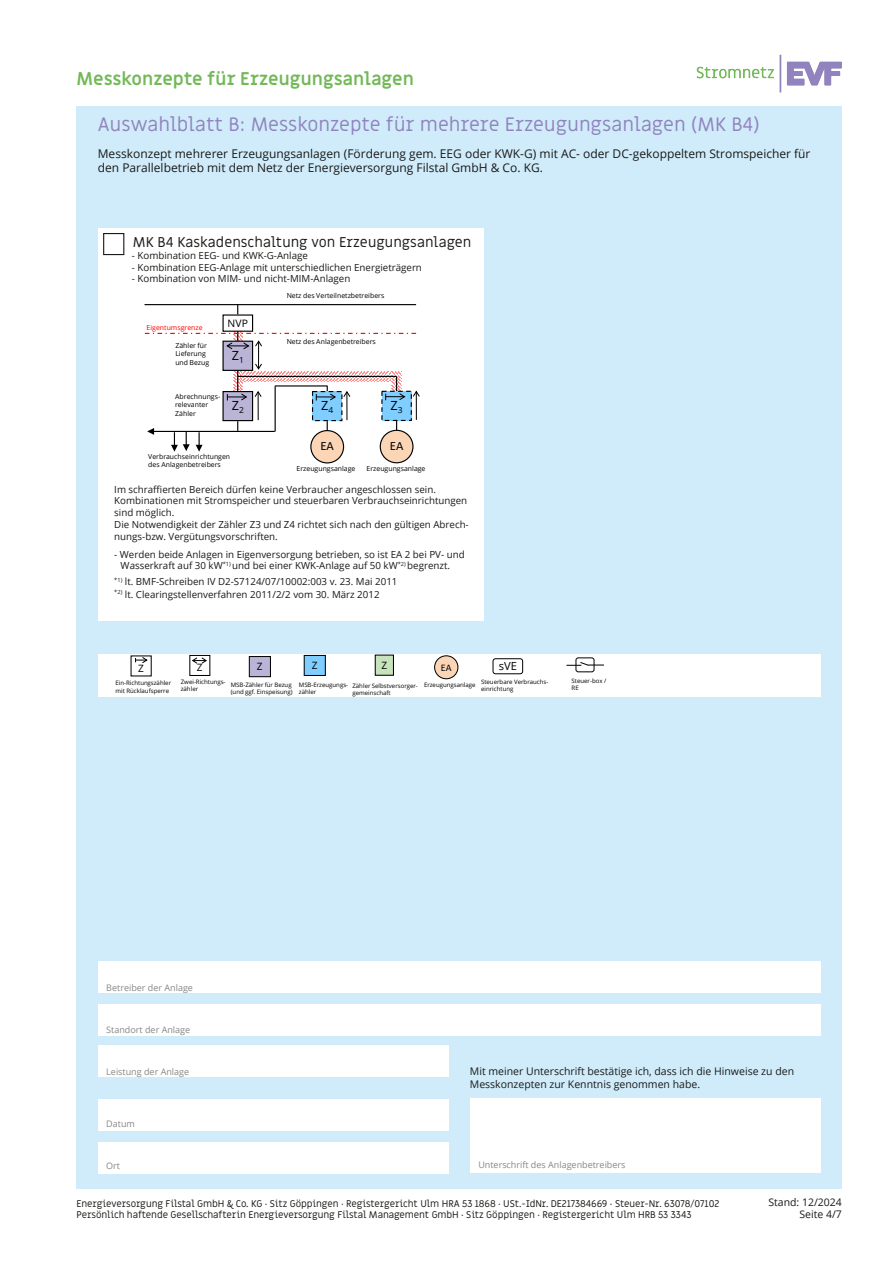
<style>
.page{position:relative;width:893px;height:1263px;background:#fff}
.page>*{position:absolute;margin:0;border:0;box-sizing:border-box;transform-origin:0 0}
.Überschrift_2{font:19.5px "Miriam Libre";color:#9184be}
.t1{font:700 18px "Miriam Libre";color:#73b958}
.Überschrift_3{font:14.25px "Miriam Libre";color:#1a1a18}
.t2{font:12.6px "Open Sans";color:#000}
.t3{font:12.6px "Calibri";color:#000}
.Fließtext{font:12px/14.4px "Open Sans";color:#1a1a18}
.t4{font:11.1px "Open Sans";color:#040404}
.t5{font:10.5px/12.6px "Open Sans";color:#1a1a18;text-align:right}
.t6{font:10.2px "Open Sans";color:#000}
.t7{font:10.05px "Open Sans";color:#000}
.t8{font:10.05px "Calibri";color:#000}
.t9{font:9.75px/11.7px "Open Sans";color:#1a1a18}
.t10{font:9.75px/11.7px "Miriam Libre";letter-spacing:-.01em;color:#1a1a18}
.t11{font:9px "Open Sans";color:#878786}
.t12{font:6.9px/8.2px "Open Sans";letter-spacing:.005em;color:#000}
.t13{font:6.9px "Open Sans";letter-spacing:.005em;color:#f00}
.t14{font:6px/7.4px "Open Sans";letter-spacing:.005em;color:#000}
</style>
<div class="page">
<div style="left:77px;top:106px;width:765px;height:1082px;background:#d0ecfb"></div>
<div style="left:98px;top:229px;width:386px;height:392px;background:#fff"></div>
<div style="left:98px;top:654px;width:723px;height:43px;background:#fff"></div>
<div style="left:375px;top:655px;width:18px;height:20px;background:#c7e3bc"></div>
<div style="left:375px;top:654px;width:19px;height:22px;border:1px solid #000"></div>
<div style="left:435px;top:656px;width:23px;height:23px;background:#fad5b6;border-radius:50%"></div>
<div style="left:434px;top:655px;width:24px;height:24px;border:1px solid #000;border-radius:50%"></div>
<svg style="left:135px;top:657px;width:13px;height:6px"></svg>
<div style="left:189px;top:655px;width:21px;height:21px;border:1px solid #000"></div>
<svg style="left:192px;top:657px;width:15px;height:7px"></svg>
<div style="left:249px;top:656px;width:22px;height:21px;background:#bab5d6;border:1px solid #000"></div>
<div style="left:304px;top:655px;width:21px;height:20px;background:#7fceff"></div>
<div style="left:304px;top:655px;width:22px;height:21px;border:1px solid #000"></div>
<div style="left:492px;top:658px;width:31px;height:16px;border:1px solid #040404;border-radius:3px"></div>
<div style="left:575px;top:657px;width:20px;height:15px;border:1px solid #040404;border-radius:2px"></div>
<svg style="left:566px;top:661px;width:38px;height:6px"></svg>
<hr style="left:145px;top:304px;width:271px;height:1px;background:#000">
<div style="left:380px;top:430px;width:33px;height:33px;background:#fad5b6;border-radius:50%"></div>
<div style="left:380px;top:430px;width:34px;height:33px;border:1px solid #000;border-radius:50%"></div>
<div style="left:311px;top:431px;width:33px;height:32px;background:#fad5b6;border-radius:50%"></div>
<div style="left:310px;top:430px;width:34px;height:33px;border:1px solid #000;border-radius:50%"></div>
<svg style="left:145px;top:331px;width:275px;height:121px"></svg>
<hr style="left:275px;top:386px;width:1px;height:45px;background:#000">
<hr style="left:275px;top:385px;width:52px;height:1px;background:#000">
<div style="left:98px;top:961px;width:723px;height:32px;background:#fff"></div>
<div style="left:98px;top:1003px;width:723px;height:32px;background:#fff"></div>
<div style="left:98px;top:1045px;width:351px;height:32px;background:#fff"></div>
<div style="left:98px;top:1099px;width:351px;height:32px;background:#fff"></div>
<div style="left:98px;top:1142px;width:351px;height:32px;background:#fff"></div>
<div style="left:470px;top:1098px;width:351px;height:74px;background:#fff"></div>
<svg style="left:697px;top:67px;width:77px;height:11px"></svg>
<svg style="left:780px;top:55px;width:62px;height:37px"></svg>
<div style="left:103px;top:233px;width:21px;height:22px;background:#fff;border:1px solid #1a1a18"></div>
<h2 class="t1" style="left:77px;top:68px;width:339px">Messkonzepte für Erzeugungsanlagen</h2>
<p class="Überschrift_2" style="left:98px;top:112px;width:664px">Auswahlblatt B: Messkonzepte für mehrere Erzeugungsanlagen (MK B4)</p>
<p class="Fließtext" style="left:98px;top:146px;width:714px">Messkonzept mehrerer Erzeugungsanlagen (Förderung gem. EEG oder KWK-G) mit AC- oder DC-gekoppeltem Stromspeicher für den Parallelbetrieb mit dem Netz der Energieversorgung Filstal GmbH &amp; Co. KG.</p>
<p class="Überschrift_3" style="left:133px;top:233px;width:340px">MK B4 Kaskadenschaltung von Erzeugungsanlagen</p>
<p class="t9" style="left:132px;top:249px;width:178px">- Kombination EEG- und KWK-G-Anlage</p>
<p class="t9" style="left:132px;top:261px;width:292px">- Kombination EEG-Anlage mit unterschiedlichen Energieträgern</p>
<p class="t9" style="left:132px;top:273px;width:220px">- Kombination von MIM- und nicht-MIM-Anlagen</p>
<p class="t6" style="left:228px;top:316px;width:22px">NVP</p>
<p class="t2" style="left:232px;top:347px;width:14px">Z<sub>1</sub></p>
<p class="t12" style="left:287px;top:291px;width:99px">Netz des Verteilnetzbetreibers</p>
<p class="t13" style="left:147px;top:322px;width:57px">Eigentumsgrenze</p>
<p class="t12" style="left:287px;top:337px;width:91px">Netz des Anlagenbetreibers</p>
<p class="t12" style="left:175px;top:341px;width:35px">Zähler für<br>Lieferung und Bezug</p>
<p class="t12" style="left:175px;top:392px;width:47px">Abrechnungs&shy;relevanter<br>Zähler</p>
<p class="t12" style="left:148px;top:452px;width:83px">Verbrauchseinrichtungen des Anlagenbetreibers</p>
<p class="t2" style="left:232px;top:397px;width:14px">Z<sub>2</sub></p>
<p class="t2" style="left:321px;top:397px;width:14px">Z<sub>4</sub></p>
<p class="t3" style="left:320px;top:437px;width:15px">EA</p>
<p class="t2" style="left:391px;top:397px;width:14px">Z<sub>3</sub></p>
<p class="t3" style="left:390px;top:437px;width:15px">EA</p>
<p class="t12" style="left:297px;top:464px;width:60px">Erzeugungsanlage</p>
<p class="t12" style="left:367px;top:465px;width:60px">Erzeugungsanlage</p>
<p class="t9" style="left:114px;top:483px;width:356px">Im schraffierten Bereich dürfen keine Verbraucher angeschlossen sein.<br>Kombinationen mit Stromspeicher und steuerbaren Verbrauchseinrichtungen sind möglich.<br>Die Notwendigkeit der Zähler Z3 und Z4 richtet sich nach den gültigen Abrech&shy;nungs-bzw. Vergütungsvorschriften.</p>
<p class="t9" style="left:121px;top:548px;width:346px;text-indent:-6px">- Werden beide Anlagen in Eigenversorgung betrieben, so ist EA 2 bei PV- und<br>Wasserkraft auf 30 kW<sup>*1)</sup> und bei einer KWK-Anlage auf 50 kW<sup>*2)</sup> begrenzt.</p>
<p class="t9" style="left:114px;top:575px;width:285px;line-height:12.1px"><sup>*1)</sup> lt. BMF-Schreiben IV D2-S7124/07/10002:003 v. 23. Mai 2011 <sup>*2)</sup> lt. Clearingstellenverfahren 2011/2/2 vom 30. März 2012</p>
<p class="t7" style="left:138px;top:661px;width:7px">Z</p>
<p class="t14" style="left:115px;top:679px;width:57px">Ein-Richtungszähler mit Rücklaufsperre</p>
<p class="t7" style="left:381px;top:658px;width:7px">Z</p>
<p class="t14" style="left:352px;top:682px;width:67px">Zähler Selbstversorger&shy;gemeinschaft</p>
<p class="t7" style="left:312px;top:658px;width:7px">Z</p>
<p class="t14" style="left:299px;top:681px;width:51px">MSB-Erzeugungs&shy;zähler</p>
<p class="t4" style="left:499px;top:658px;width:20px">sVE</p>
<p class="t14" style="left:481px;top:678px;width:69px">Steuerbare Verbrauchs&shy;einrichtung</p>
<p class="t14" style="left:572px;top:677px;width:36px">Steuer-box /<br>RE</p>
<p class="t7" style="left:197px;top:661px;width:7px">Z</p>
<p class="t7" style="left:257px;top:660px;width:7px">Z</p>
<p class="t14" style="left:231px;top:681px;width:63px">MSB-Zähler für Bezug (und ggf. Einspeisung)</p>
<p class="t8" style="left:441px;top:660px;width:12px">EA</p>
<p class="t14" style="left:424px;top:681px;width:53px">Erzeugungsanlage</p>
<p class="t14" style="left:181px;top:678px;width:46px">Zwei-Richtungs&shy;zähler</p>
<p class="t11" style="left:106px;top:981px;width:88px">Betreiber der Anlage</p>
<p class="t11" style="left:106px;top:1024px;width:85px">Standort der Anlage</p>
<p class="t11" style="left:106px;top:1065px;width:84px">Leistung der Anlage</p>
<p class="t5" style="left:470px;top:1065px;width:326px;text-align:left">Mit meiner Unterschrift bestätige ich, dass ich die Hinweise zu den<br>Messkonzepten zur Kenntnis genommen habe.</p>
<p class="t11" style="left:106px;top:1117px;width:30px">Datum</p>
<p class="t11" style="left:106px;top:1160px;width:15px">Ort</p>
<p class="t11" style="left:478px;top:1159px;width:149px">Unterschrift des Anlagenbetreibers</p>
<p class="t10" style="left:77px;top:1198px;width:644px">Energieversorgung Filstal GmbH &amp; Co. KG · Sitz Göppingen · Registergericht Ulm HRA 53 1868 · USt.-IdNr. DE217384669 · Steuer-Nr. 63078/07102<br>Persönlich haftende Gesellschafterin Energieversorgung Filstal Management GmbH · Sitz Göppingen · Registergericht Ulm HRB 53 3343</p>
<p class="t5" style="left:768px;top:1195px;width:75px">Stand: 12/2024<br>Seite 4/7</p>
</div>
